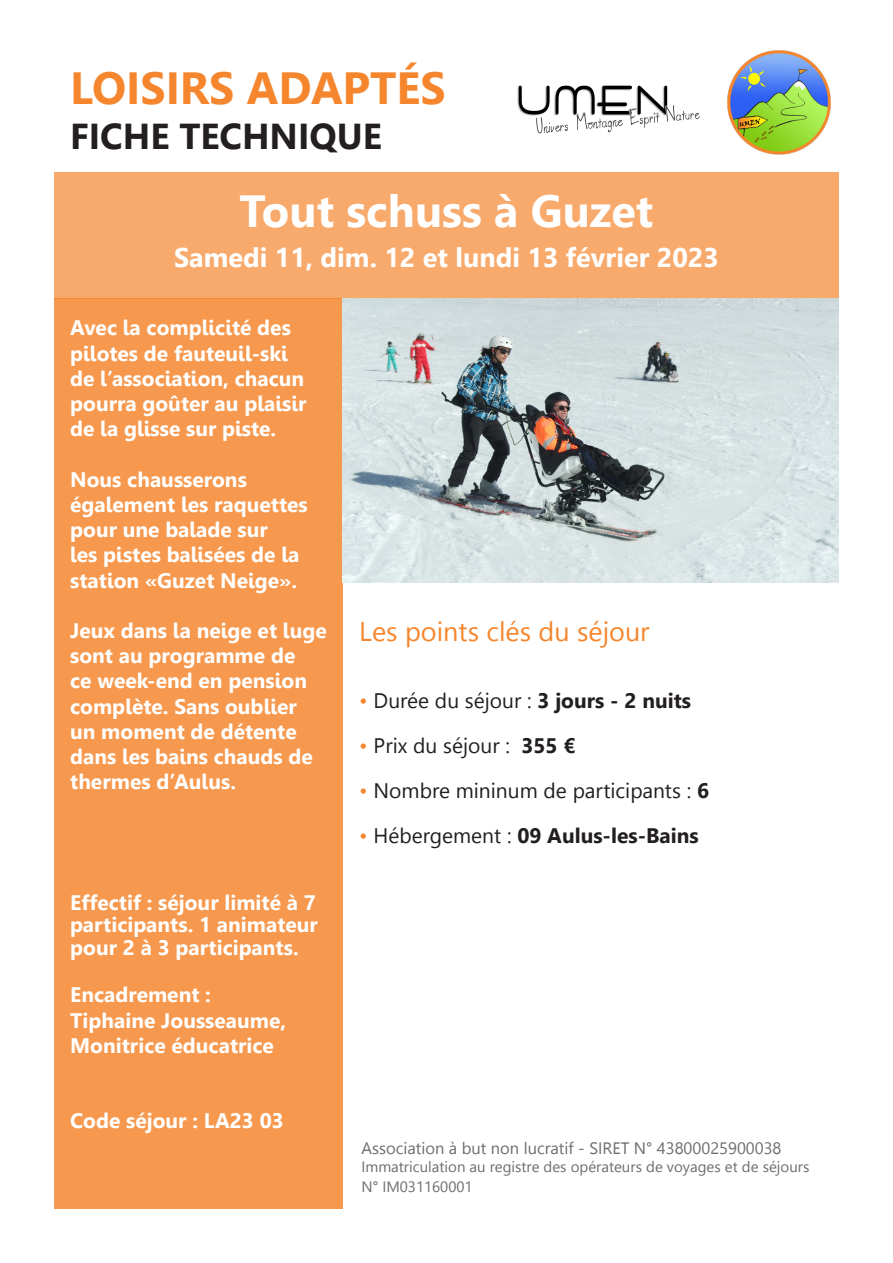
<style>
.page{position:relative;width:893px;height:1263px;background:#fff}
.page>*{position:absolute;margin:0;border:0;box-sizing:border-box;transform-origin:0 0}
.t1{font:700 45px "Leelawadee UI";color:#fff}
.t2{font:700 45px "Leelawadee UI";color:#f5862d}
.t3{font:700 36px "Leelawadee UI";color:#231f20}
.t4{font:700 27px "Leelawadee UI";color:#fff}
.t5{font:27px "Leelawadee UI";color:#f5862d}
.t6{font:700 21px/25.2px "Leelawadee";color:#fff}
.t7{font:700 21px/22.5px "Leelawadee UI";color:#fff;text-align:justify}
.t8{font:21px "Leelawadee UI";color:#231f20}
.t9{font:700 21px "Leelawadee UI";color:#231f20}
.t10{font:16.5px "Leelawadee UI";color:#6c6d70}
.t11{font:15px "Leelawadee UI";color:#6c6d70}
.s1{color:#f5862d}
.s2{font-weight:700}
.s3{font-weight:400;color:#f5862d}
.s4{font-weight:400}
</style>
<div class="page">
<img style="left:727px;top:50px;width:104px;height:105px">
<img style="left:517px;top:85px;width:183px;height:49px">
<div style="left:54px;top:172px;width:785px;height:126px;background:#f8aa6c"></div>
<div style="left:54px;top:298px;width:288px;height:911px;background:#f6984d"></div>
<img style="left:342px;top:298px;width:497px;height:285px">
<p class="t2" style="left:70px;top:56px;width:377px">LOISIRS ADAPTÉS</p>
<p class="t3" style="left:70px;top:110px;width:313px">FICHE TECHNIQUE</p>
<h1 class="t1" style="left:240px;top:179px;width:415px">Tout schuss à Guzet</h1>
<p class="t4" style="left:174px;top:238px;width:546px">Samedi 11, dim. 12 et lundi 13 février 2023</p>
<p class="t6" style="left:70px;top:316px;width:238px">Avec la complicité des pilotes de fauteuil-ski de l’association, chacun pourra goûter au plaisir de la glisse sur piste.</p>
<p class="t6" style="left:70px;top:467px;width:239px">Nous chausserons également les raquettes pour une balade sur<br>les pistes balisées de la station «Guzet Neige».</p>
<p class="t6" style="left:70px;top:618px;width:258px">Jeux dans la neige et luge sont au programme de<br>ce week-end en pension complète. Sans oublier un moment de détente dans les bains chauds de thermes d’Aulus.</p>
<p class="t7" style="left:70px;top:890px;width:249px">Effectif : séjour limité à 7 participants. 1 animateur pour 2 à 3 participants.</p>
<p class="t7" style="left:70px;top:981px;width:218px;line-height:25.2px;text-align:left">Encadrement :<br>Tiphaine Jousseaume,<br>Monitrice éducatrice</p>
<p class="t7" style="left:70px;top:1108px;width:215px">Code séjour : LA23 03</p>
<p class="t5" style="left:359px;top:612px;width:292px">Les points clés du séjour</p>
<p class="t8" style="left:359px;top:686px;width:333px"><span class="s1">•</span> Durée du séjour : <span class="s2">3 jours - 2 nuits</span></p>
<p class="t8" style="left:359px;top:731px;width:218px"><span class="s1">•</span> Prix du séjour : <span class="s2">355 €</span></p>
<p class="t8" style="left:359px;top:776px;width:351px"><span class="s1">•</span> Nombre mininum de participants : <span class="s2">6</span></p>
<p class="t9" style="left:359px;top:821px;width:341px"><span class="s3">•</span> <span class="s4">Hébergement :</span> 09 Aulus-les-Bains</p>
<p class="t10" style="left:361px;top:1136px;width:422px">Association à but non lucratif - SIRET N° 43800025900038</p>
<p class="t11" style="left:361px;top:1156px;width:450px">Immatriculation au registre des opérateurs de voyages et de séjours</p>
<p class="t11" style="left:361px;top:1176px;width:113px">N° IM031160001</p>
</div>
